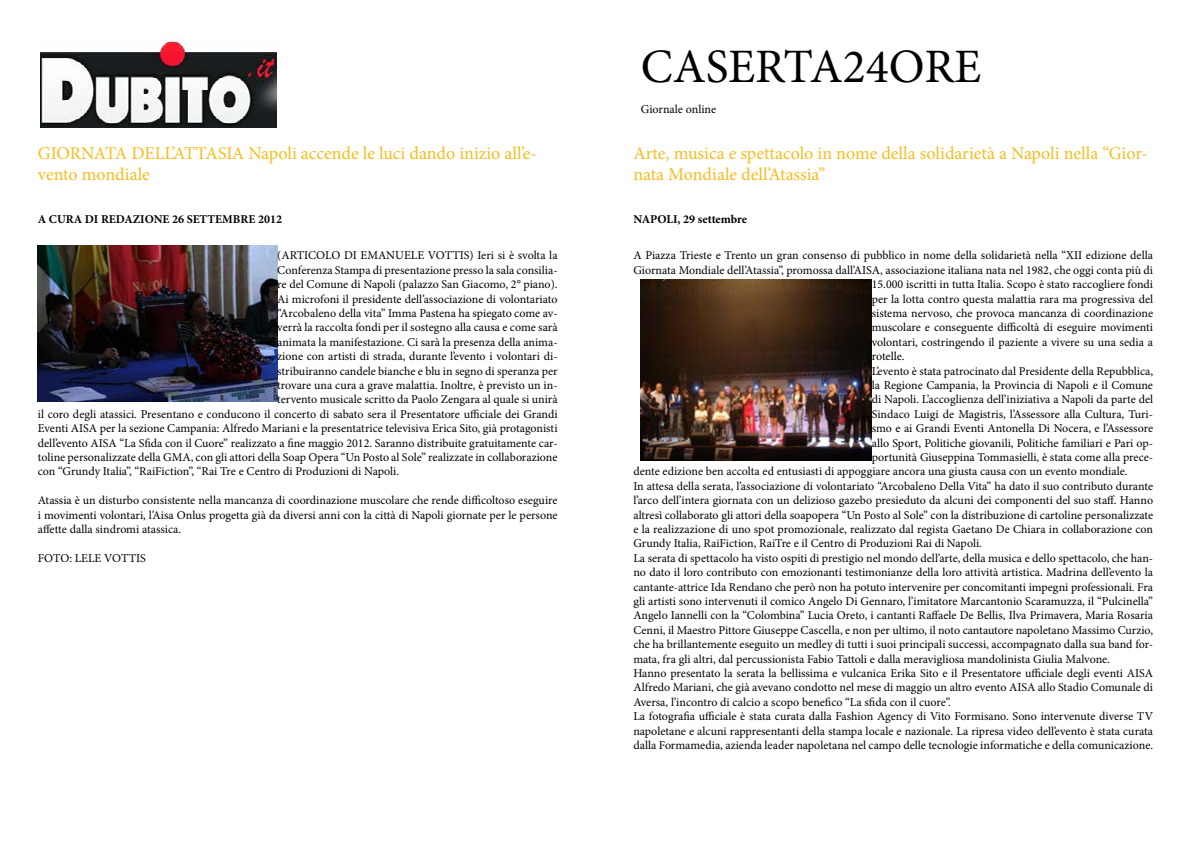
<style>
.page{position:relative;width:1191px;height:842px;background:#fff}
.page>*{position:absolute;margin:0;border:0;box-sizing:border-box;transform-origin:0 0}
.t1{font:48px "Minion Pro";color:#000}
.t2{font:18px/21.6px "Minion Pro";color:#f6bc1e}
.t3{font:12px/14.4px "Minion Pro";color:#000;text-align:justify}
.t4{font:700 12px "Minion Pro";color:#000}
</style>
<div class="page">
<img style="left:38px;top:245px;width:239px;height:156px">
<img style="left:40px;top:38px;width:236px;height:89px">
<img style="left:641px;top:280px;width:230px;height:180px">
<h2 class="t2" style="left:38px;top:142px;width:500px">GIORNATA DELL’ATTASIA Napoli accende le luci dando inizio all’e&shy;vento mondiale</h2>
<p class="t4" style="left:38px;top:211px;width:246px">A CURA DI REDAZIONE 26 SETTEMBRE 2012</p>
<p class="t3" style="left:277px;top:248px;width:282px">(ARTICOLO DI EMANUELE VOTTIS) Ieri si è svolta la</p>
<p class="t3" style="left:277px;top:263px;width:282px">Conferenza Stampa di presentazione presso la sala consilia-</p>
<p class="t3" style="left:277px;top:277px;width:282px">re del Comune di Napoli (palazzo San Giacomo, 2° piano).</p>
<p class="t3" style="left:277px;top:292px;width:282px">Ai microfoni il presidente dell’associazione di volontariato</p>
<p class="t3" style="left:277px;top:306px;width:282px">“Arcobaleno della vita” Imma Pastena ha spiegato come av-</p>
<p class="t3" style="left:277px;top:320px;width:282px">verrà la raccolta fondi per il sostegno alla causa e come sarà</p>
<p class="t3" style="left:277px;top:335px;width:282px">animata la manifestazione. Ci sarà la presenza della anima-</p>
<p class="t3" style="left:277px;top:349px;width:282px">zione con artisti di strada, durante l’evento i volontari di-</p>
<p class="t3" style="left:277px;top:364px;width:282px">stribuiranno candele bianche e blu in segno di speranza per</p>
<p class="t3" style="left:277px;top:378px;width:282px">trovare una cura a grave malattia. Inoltre, è previsto un in-</p>
<p class="t3" style="left:277px;top:392px;width:282px">tervento musicale scritto da Paolo Zengara al quale si unirà</p>
<p class="t3" style="left:38px;top:407px;width:521px">il coro degli atassici. Presentano e conducono il concerto di sabato sera il Presentatore ufficiale dei Grandi</p>
<p class="t3" style="left:38px;top:421px;width:521px">Eventi AISA per la sezione Campania: Alfredo Mariani e la presentatrice televisiva Erica Sito, già protagonisti</p>
<p class="t3" style="left:38px;top:436px;width:521px">dell’evento AISA “La Sfida con il Cuore” realizzato a fine maggio 2012. Saranno distribuite gratuitamente car-</p>
<p class="t3" style="left:38px;top:450px;width:521px">toline personalizzate della GMA, con gli attori della Soap Opera “Un Posto al Sole” realizzate in collaborazione</p>
<p class="t3" style="left:38px;top:464px;width:363px">con “Grundy Italia”, “RaiFiction”, “Rai Tre e Centro di Produzioni di Napoli.</p>
<p class="t3" style="left:38px;top:493px;width:521px">Atassia è un disturbo consistente nella mancanza di coordinazione muscolare che rende difficoltoso eseguire i movimenti volontari, l’Aisa Onlus progetta già da diversi anni con la città di Napoli giornate per le persone affette dalla sindromi atassica.</p>
<p class="t3" style="left:38px;top:551px;width:110px">FOTO: LELE VOTTIS</p>
<h1 class="t1" style="left:641px;top:35px;width:342px">CASERTA24ORE</h1>
<p class="t3" style="left:641px;top:102px;width:77px">Giornale online</p>
<h2 class="t2" style="left:633px;top:142px;width:516px">Arte, musica e spettacolo in nome della solidarietà a Napoli nella “Gior&shy;nata Mondiale dell’Atassia”</h2>
<p class="t4" style="left:633px;top:211px;width:115px">NAPOLI, 29 settembre</p>
<p class="t3" style="left:633px;top:248px;width:521px">A Piazza Trieste e Trento un gran consenso di pubblico in nome della solidarietà nella “XII edizione della</p>
<p class="t3" style="left:633px;top:263px;width:521px">Giornata Mondiale dell’Atassia”, promossa dall’AISA, associazione italiana nata nel 1982, che oggi conta più di</p>
<p class="t3" style="left:871px;top:277px;width:283px">15.000 iscritti in tutta Italia. Scopo è stato raccogliere fondi</p>
<p class="t3" style="left:871px;top:292px;width:283px">per la lotta contro questa malattia rara ma progressiva del</p>
<p class="t3" style="left:871px;top:306px;width:283px">sistema nervoso, che provoca mancanza di coordinazione</p>
<p class="t3" style="left:871px;top:320px;width:283px">muscolare e conseguente difficoltà di eseguire movimenti</p>
<p class="t3" style="left:871px;top:335px;width:283px">volontari, costringendo il paziente a vivere su una sedia a</p>
<p class="t3" style="left:871px;top:349px;width:34px">rotelle.</p>
<p class="t3" style="left:871px;top:364px;width:283px">L’evento è stata patrocinato dal Presidente della Repubblica,</p>
<p class="t3" style="left:871px;top:378px;width:283px">la Regione Campania, la Provincia di Napoli e il Comune</p>
<p class="t3" style="left:871px;top:392px;width:283px">di Napoli. L’accoglienza dell’iniziativa a Napoli da parte del</p>
<p class="t3" style="left:871px;top:407px;width:283px">Sindaco Luigi de Magistris, l’Assessore alla Cultura, Turi-</p>
<p class="t3" style="left:871px;top:421px;width:283px">smo e ai Grandi Eventi Antonella Di Nocera, e l’Assessore</p>
<p class="t3" style="left:871px;top:436px;width:283px">allo Sport, Politiche giovanili, Politiche familiari e Pari op-</p>
<p class="t3" style="left:871px;top:450px;width:283px">portunità Giuseppina Tommasielli, è stata come alla prece-</p>
<p class="t3" style="left:633px;top:464px;width:496px">dente edizione ben accolta ed entusiasti di appoggiare ancora una giusta causa con un evento mondiale.</p>
<p class="t3" style="left:633px;top:479px;width:521px">In attesa della serata, l’associazione di volontariato “Arcobaleno Della Vita” ha dato il suo contributo durante</p>
<p class="t3" style="left:633px;top:493px;width:521px">l’arco dell’intera giornata con un delizioso gazebo presieduto da alcuni dei componenti del suo staff. Hanno</p>
<p class="t3" style="left:633px;top:508px;width:521px">altresì collaborato gli attori della soapopera “Un Posto al Sole” con la distribuzione di cartoline personalizzate</p>
<p class="t3" style="left:633px;top:522px;width:521px">e la realizzazione di uno spot promozionale, realizzato dal regista Gaetano De Chiara in collaborazione con</p>
<p class="t3" style="left:633px;top:536px;width:350px">Grundy Italia, RaiFiction, RaiTre e il Centro di Produzioni Rai di Napoli.</p>
<p class="t3" style="left:633px;top:551px;width:521px">La serata di spettacolo ha visto ospiti di prestigio nel mondo dell’arte, della musica e dello spettacolo, che han-</p>
<p class="t3" style="left:633px;top:565px;width:521px">no dato il loro contributo con emozionanti testimonianze della loro attività artistica. Madrina dell’evento la</p>
<p class="t3" style="left:633px;top:580px;width:521px">cantante-attrice Ida Rendano che però non ha potuto intervenire per concomitanti impegni professionali. Fra</p>
<p class="t3" style="left:633px;top:594px;width:521px">gli artisti sono intervenuti il comico Angelo Di Gennaro, l’imitatore Marcantonio Scaramuzza, il “Pulcinella”</p>
<p class="t3" style="left:633px;top:608px;width:521px">Angelo Iannelli con la “Colombina” Lucia Oreto, i cantanti Raffaele De Bellis, Ilva Primavera, Maria Rosaria</p>
<p class="t3" style="left:633px;top:623px;width:521px">Cenni, il Maestro Pittore Giuseppe Cascella, e non per ultimo, il noto cantautore napoletano Massimo Curzio,</p>
<p class="t3" style="left:633px;top:637px;width:521px">che ha brillantemente eseguito un medley di tutti i suoi principali successi, accompagnato dalla sua band for-</p>
<p class="t3" style="left:633px;top:652px;width:478px">mata, fra gli altri, dal percussionista Fabio Tattoli e dalla meravigliosa mandolinista Giulia Malvone.</p>
<p class="t3" style="left:633px;top:666px;width:521px">Hanno presentato la serata la bellissima e vulcanica Erika Sito e il Presentatore ufficiale degli eventi AISA</p>
<p class="t3" style="left:633px;top:680px;width:521px">Alfredo Mariani, che già avevano condotto nel mese di maggio un altro evento AISA allo Stadio Comunale di</p>
<p class="t3" style="left:633px;top:695px;width:319px">Aversa, l’incontro di calcio a scopo benefico “La sfida con il cuore”.</p>
<p class="t3" style="left:633px;top:709px;width:521px">La fotografia ufficiale è stata curata dalla Fashion Agency di Vito Formisano. Sono intervenute diverse TV</p>
<p class="t3" style="left:633px;top:724px;width:521px">napoletane e alcuni rappresentanti della stampa locale e nazionale. La ripresa video dell’evento è stata curata</p>
<p class="t3" style="left:633px;top:738px;width:521px">dalla Formamedia, azienda leader napoletana nel campo delle tecnologie informatiche e della comunicazione.</p>
</div>
